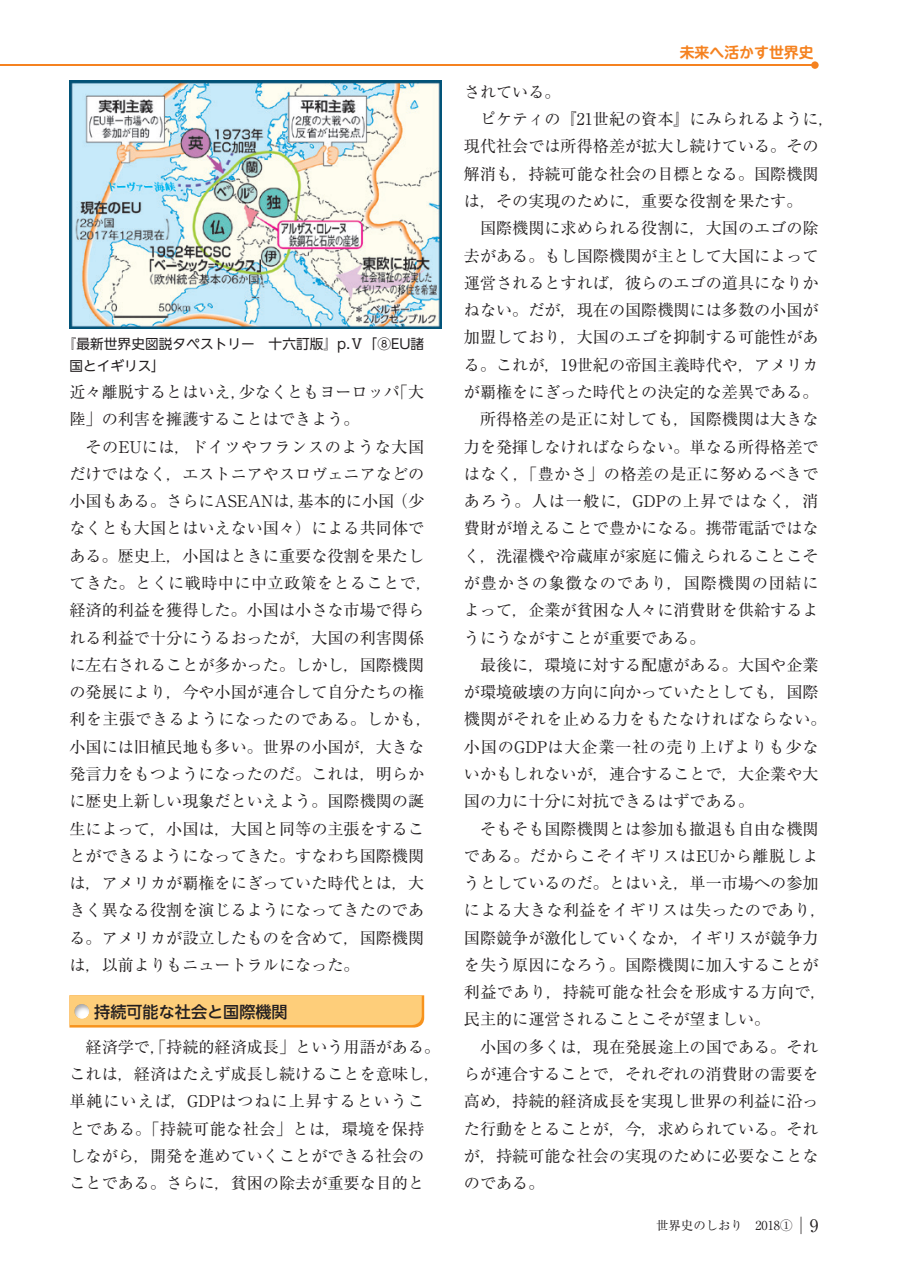
<style>
.page{position:relative;width:903px;height:1275px;background:#fff}
.page>*{position:absolute;margin:0;border:0;box-sizing:border-box;transform-origin:0 0}
.t1{font:16.1px/27.3px "Ryumin Pr 6 N";color:#231f20}
.t2{font:16.1px "Ryumin Pr 6 N";letter-spacing:.025em;color:#231f20}
.t3{font:16.1px "Ryumin Pr 6 N";letter-spacing:.055em;color:#231f20}
.t4{font:16.1px "Ryumin Pr 6 N";letter-spacing:.065em;color:#231f20}
.t5{font:16.1px "Ryumin Pr 6 N";letter-spacing:.035em;color:#231f20}
.t6{font:500 16.1px "UD Shin Go NT Pr 6 N";color:#231f20}
.t7{font:700 14.88px "UD Shin M Go Pr 6 N De";color:#f58220}
.t8{font:13.65px/22.4px "UD Shin Go NT Pr 6 N";letter-spacing:.005em;color:#231f20}
.t9{font:12.42px "Ryumin Pr 6 N";color:#231f20}
.s1{font-size:17.32px}
</style>
<div class="page">
<hr style="left:0;top:64px;width:816px;height:2px;background:#f58220">
<div style="left:811px;top:61px;width:8px;height:8px;background:#f58220;border-radius:50%"></div>
<svg style="left:69px;top:995px;width:355px;height:32px;background:#fdc973"></svg>
<div style="left:74px;top:1003px;width:17px;height:18px;background:#231f20;opacity:.4"></div>
<img style="left:69px;top:81px;width:372px;height:248px">
<p class="t8" style="left:69px;top:332px;width:356px;text-indent:-7px">『最新世界史図説タペストリー　十六訂版』p.Ⅴ「⑧EU諸国とイギリス」</p>
<p class="t1" style="left:69px;top:377px;width:356px">近々離脱するとはいえ，少なくともヨーロッパ「大陸」の利害を擁護することはできよう。</p>
<p class="t1" style="left:69px;top:432px;width:364px;text-indent:16px">そのEUには，ドイツやフランスのような大国だけではなく，エストニアやスロヴェニアなどの小国もある。さらにASEANは，基本的に小国（少なくとも大国とはいえない国々）による共同体である。歴史上，小国はときに重要な役割を果たしてきた。とくに戦時中に中立政策をとることで，経済的利益を獲得した。小国は小さな市場で得られる利益で十分にうるおったが，大国の利害関係に左右されることが多かった。しかし，国際機関の発展により，今や小国が連合して自分たちの権利を主張できるようになったのである。しかも，小国には旧植民地も多い。世界の小国が，大きな発言力をもつようになったのだ。これは，明らかに歴史上新しい現象だといえよう。国際機関の誕生によって，小国は，大国と同等の主張をすることができるようになってきた。すなわち国際機関は，アメリカが覇権をにぎっていた時代とは，大きく異なる役割を演じるようになってきたのである。アメリカが設立したものを含めて，国際機関は，以前よりもニュートラルになった。</p>
<p class="t6" style="left:94px;top:998px;width:195px">持続可能な社会と国際機関</p>
<p class="t1" style="left:69px;top:1032px;width:372px;text-indent:16px">経済学で，「持続的経済成長」という用語がある。これは，経済はたえず成長し続けることを意味し，単純にいえば，GDPはつねに上昇するということである。「持続可能な社会」とは，環境を保持しながら，開発を進めていくことができる社会のことである。さらに，貧困の除去が重要な目的と</p>
<p class="t7" style="left:680px;top:39px;width:135px">未来へ活かす世界史</p>
<p class="t1" style="left:464px;top:77px;width:98px">されている。</p>
<p class="t1" style="left:480px;top:105px;width:356px">ピケティの『21世紀の資本』にみられるように，</p>
<p class="t1" style="left:464px;top:132px;width:356px">現代社会では所得格差が拡大し続けている。その</p>
<p class="t1" style="left:464px;top:159px;width:356px">解消も，持続可能な社会の目標となる。国際機関</p>
<p class="t1" style="left:464px;top:186px;width:340px">は，その実現のために，重要な役割を果たす。</p>
<p class="t1" style="left:480px;top:214px;width:340px">国際機関に求められる役割に，大国のエゴの除</p>
<p class="t1" style="left:464px;top:241px;width:356px">去がある。もし国際機関が主として大国によって</p>
<p class="t1" style="left:464px;top:268px;width:356px">運営されるとすれば，彼らのエゴの道具になりか</p>
<p class="t1" style="left:464px;top:296px;width:356px">ねない。だが，現在の国際機関には多数の小国が</p>
<p class="t1" style="left:464px;top:323px;width:356px">加盟しており，大国のエゴを抑制する可能性があ</p>
<p class="t1" style="left:464px;top:350px;width:356px">る。これが，19世紀の帝国主義時代や，アメリカ</p>
<p class="t1" style="left:464px;top:377px;width:356px">が覇権をにぎった時代との決定的な差異である。</p>
<p class="t1" style="left:480px;top:405px;width:340px">所得格差の是正に対しても，国際機関は大きな</p>
<p class="t1" style="left:464px;top:432px;width:356px">力を発揮しなければならない。単なる所得格差で</p>
<p class="t2" style="left:464px;top:461px;width:356px">はなく，「豊かさ」の格差の是正に努めるべきで</p>
<p class="t4" style="left:464px;top:488px;width:356px">あろう。人は一般に，GDPの上昇ではなく，消</p>
<p class="t1" style="left:464px;top:514px;width:356px">費財が増えることで豊かになる。携帯電話ではな</p>
<p class="t1" style="left:464px;top:541px;width:356px">く，洗濯機や冷蔵庫が家庭に備えられることこそ</p>
<p class="t3" style="left:464px;top:570px;width:356px">が豊かさの象徴なのであり，国際機関の団結に</p>
<p class="t1" style="left:464px;top:596px;width:356px">よって，企業が貧困な人々に消費財を供給するよ</p>
<p class="t1" style="left:464px;top:623px;width:243px">うにうながすことが重要である。</p>
<p class="t1" style="left:480px;top:650px;width:340px">最後に，環境に対する配慮がある。大国や企業</p>
<p class="t1" style="left:464px;top:678px;width:356px">が環境破壊の方向に向かっていたとしても，国際</p>
<p class="t2" style="left:464px;top:707px;width:364px">機関がそれを止める力をもたなければならない。</p>
<p class="t3" style="left:464px;top:734px;width:356px">小国のGDPは大企業一社の売り上げよりも少な</p>
<p class="t1" style="left:464px;top:759px;width:356px">いかもしれないが，連合することで，大企業や大</p>
<p class="t1" style="left:464px;top:787px;width:292px">国の力に十分に対抗できるはずである。</p>
<p class="t1" style="left:480px;top:814px;width:340px">そもそも国際機関とは参加も撤退も自由な機関</p>
<p class="t5" style="left:464px;top:843px;width:356px">である。だからこそイギリスはEUから離脱しよ</p>
<p class="t1" style="left:464px;top:868px;width:356px">うとしているのだ。とはいえ，単一市場への参加</p>
<p class="t2" style="left:464px;top:898px;width:364px">による大きな利益をイギリスは失ったのであり，</p>
<p class="t1" style="left:464px;top:923px;width:356px">国際競争が激化していくなか，イギリスが競争力</p>
<p class="t1" style="left:464px;top:950px;width:356px">を失う原因になろう。国際機関に加入することが</p>
<p class="t2" style="left:464px;top:979px;width:364px">利益であり，持続可能な社会を形成する方向で，</p>
<p class="t1" style="left:464px;top:1005px;width:308px">民主的に運営されることこそが望ましい。</p>
<p class="t1" style="left:480px;top:1032px;width:340px">小国の多くは，現在発展途上の国である。それ</p>
<p class="t1" style="left:464px;top:1059px;width:356px">らが連合することで，それぞれの消費財の需要を</p>
<p class="t1" style="left:464px;top:1087px;width:356px">高め，持続的経済成長を実現し世界の利益に沿っ</p>
<p class="t1" style="left:464px;top:1114px;width:356px">た行動をとることが，今，求められている。それ</p>
<p class="t1" style="left:464px;top:1141px;width:356px">が，持続可能な社会の実現のために必要なことな</p>
<p class="t1" style="left:464px;top:1169px;width:82px">のである。</p>
<p class="t9" style="left:656px;top:1216px;width:164px">世界史のしおり　2018①<span class="s1">│9</span></p>
</div>
